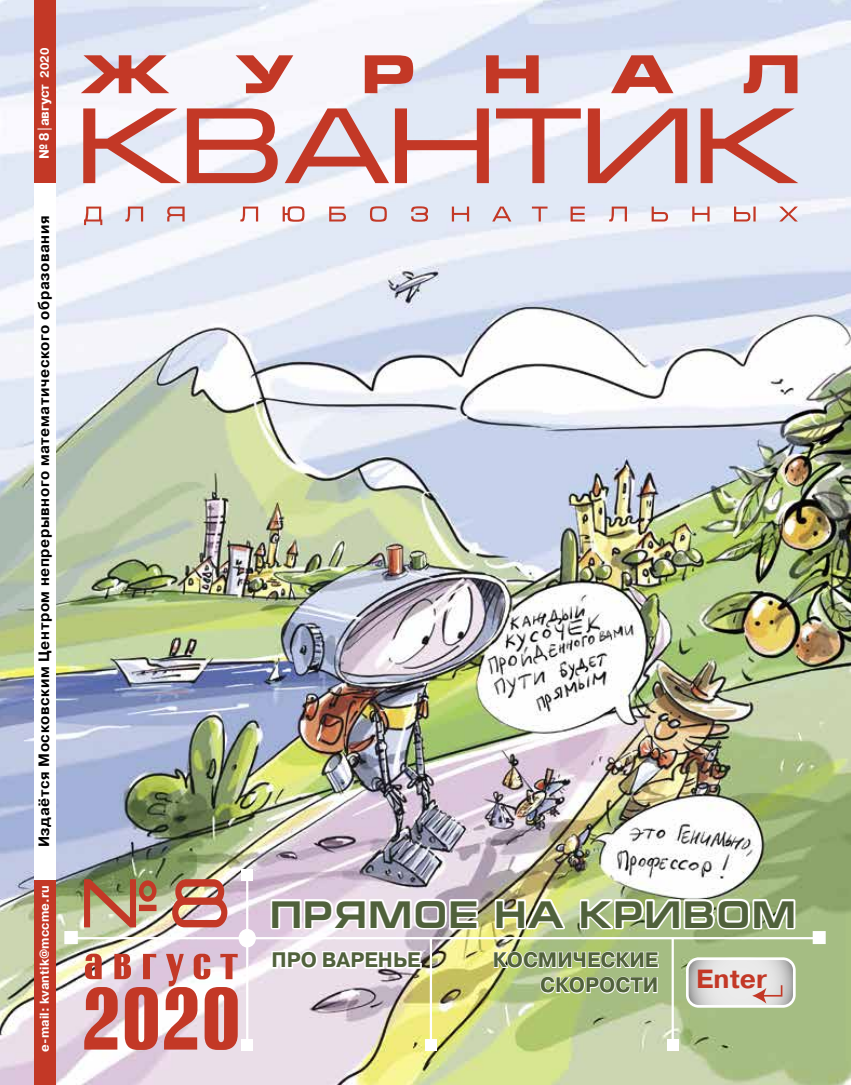
<style>
.page{position:relative;width:851px;height:1085px;background:#fff}
.page>*{position:absolute;margin:0;border:0;box-sizing:border-box;transform-origin:0 0}
.t1{font:700 87.3px "Rubrica";color:#c33826}
.t2{font:700 52.5px "Rubrica";letter-spacing:.175em;color:#c33826}
.t3{font:700 38.4px "Europe Ext";letter-spacing:.05em;color:#50613b;scale:.94 1}
.t4{font:700 26.25px "Pragmatica C";color:#c33826}
.t5{font:700 21px/25.2px "Pragmatica C";color:#51613c;text-align:right}
.t6{font:700 15px "Pragmatica C";letter-spacing:.04em;color:#000}
.t7{font:700 13.5px "Pragmatica C";letter-spacing:-.01em;color:#fff;scale:.96 1}
.t8{font:700 12.75px "Pragmatica C";letter-spacing:.01em;color:#fff}
.s1{font-size:12px}
.s2{font-family:"Babaev C";font-weight:400;font-size:66px;color:#c33826}
</style>
<div class="page">
<img style="left:0;top:0;width:850px;height:1084px">
<svg style="left:84px;top:206px;width:713px;height:19px"></svg>
<div style="left:34px;top:167px;width:21px;height:728px;background:#fff"></div>
<div style="left:34px;top:0;width:21px;height:183px;background:#c33826"></div>
<div style="left:34px;top:880px;width:21px;height:204px;background:#c33826"></div>
<div style="left:812px;top:930px;width:13px;height:13px;background:#fff;border:2px solid #fff"></div>
<hr style="left:74px;top:936px;width:750px;height:3px;background:#fff">
<div style="left:241px;top:1039px;width:12px;height:11px;background:#fff"></div>
<div style="left:239px;top:929px;width:16px;height:17px;background:#fff;border-radius:50%"></div>
<div style="left:238px;top:928px;width:18px;height:19px;border:2px solid #fff;border-radius:50%"></div>
<div style="left:241px;top:868px;width:12px;height:12px;background:#fff"></div>
<hr style="left:246px;top:868px;width:2px;height:176px;background:#fff">
<div style="left:65px;top:930px;width:13px;height:13px;background:#fff;border:2px solid #fff"></div>
<svg style="left:270px;top:946px;width:153px;height:24px"></svg>
<svg style="left:493px;top:947px;width:166px;height:21px"></svg>
<svg style="left:539px;top:975px;width:119px;height:19px"></svg>
<div style="left:425px;top:1039px;width:11px;height:11px;background:#fff"></div>
<hr style="left:429px;top:938px;width:3px;height:106px;background:#fff">
<div style="left:666px;top:1039px;width:12px;height:11px;background:#fff"></div>
<hr style="left:671px;top:938px;width:2px;height:106px;background:#fff">
<svg style="left:81px;top:55px;width:716px;height:38px"></svg>
<svg style="left:83px;top:108px;width:715px;height:75px"></svg>
<svg style="left:685px;top:957px;width:110px;height:50px;background:#dddbd8"></svg>
<svg style="left:269px;top:896px;width:211px;height:35px"></svg>
<img style="left:493px;top:897px;width:75px;height:35px">
<svg style="left:577px;top:896px;width:220px;height:36px"></svg>
<p class="t7" style="left:37px;top:159px;width:117px;rotate:-90deg">№ 8|август <span class="s1">2020</span></p>
<p class="t6" style="left:36px;top:847px;width:633px;rotate:-90deg">Издаётся Московским Центром непрерывного математического образования</p>
<p class="t8" style="left:37px;top:1051px;width:168px;rotate:-90deg">e-mail: kvantik@mccme.ru</p>
<h3 class="t3" style="left:81px;top:893px;width:761px"><span class="s2">№ 8</span> ПРЯМОЕ НА КРИВОМ</h3>
<h2 class="t2" style="left:84px;top:935px;width:156px">август</h2>
<h1 class="t1" style="left:81px;top:976px;width:161px">2020</h1>
<h3 class="t5" style="left:271px;top:947px;width:151px">ПРО ВАРЕНЬЕ</h3>
<h3 class="t5" style="left:493px;top:947px;width:167px">КОСМИЧЕСКИЕ<br>СКОРОСТИ</h3>
<h3 class="t4" style="left:696px;top:963px;width:72px">Enter</h3>
</div>
